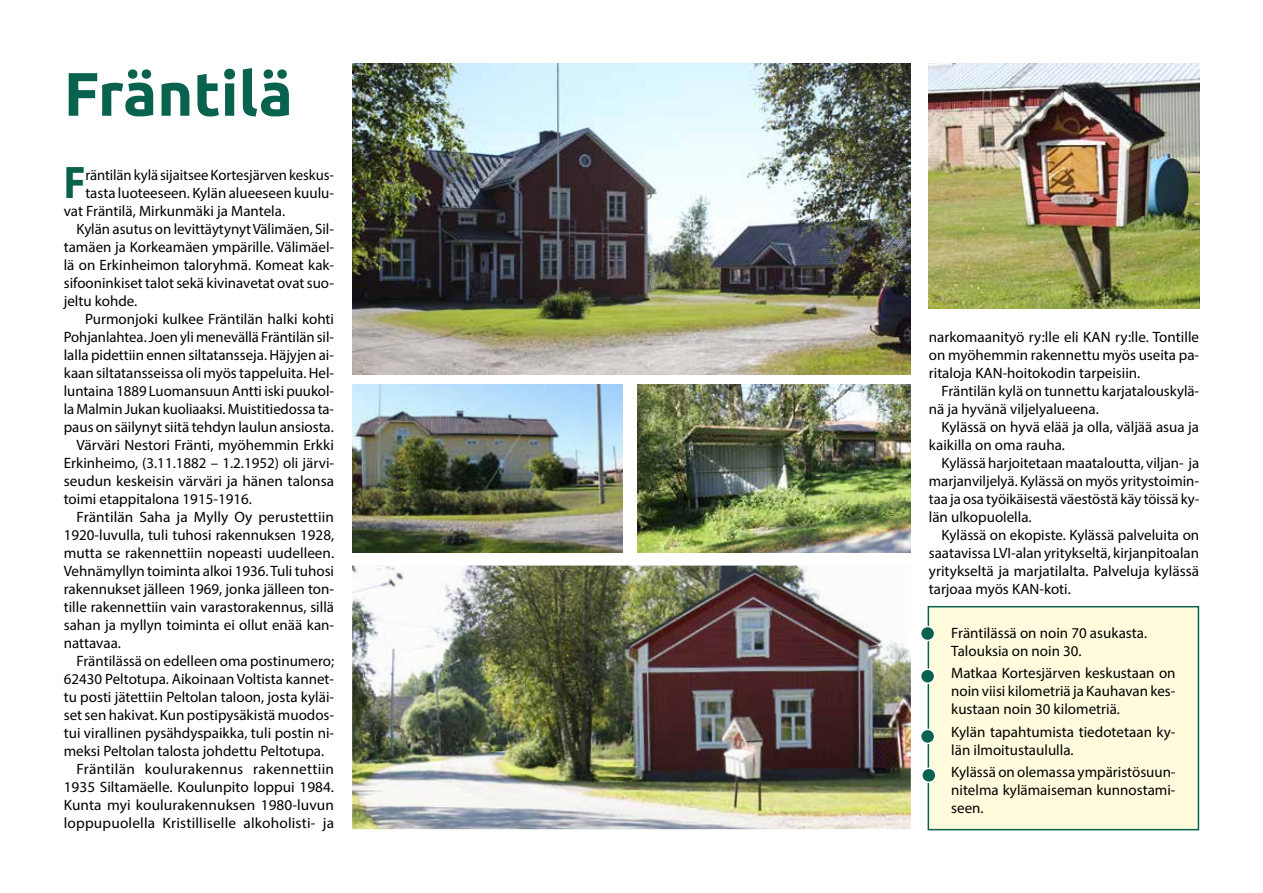
<style>
.page{position:relative;width:1263px;height:893px;background:#fff}
.page>*{position:absolute;margin:0;border:0;box-sizing:border-box;transform-origin:0 0}
.t1{font:700 61.5px "Ubuntu";color:#09624d}
.t2{font:700 45.9px "Myriad Pro";color:#09624d;scale:.91 1}
.t3{font:15px/18px "Myriad Pro";color:#000;text-align:justify}
.t4{font:15px "Myriad Pro";letter-spacing:.02em;color:#000}
</style>
<div class="page">
<div style="left:927px;top:606px;width:272px;height:224px;background:#fffbdc;border:2px solid #09624d"></div>
<div style="left:920px;top:626px;width:15px;height:14px;background:#09624d;border-radius:50%"></div>
<div style="left:920px;top:626px;width:15px;height:15px;border:2px solid #fff;border-radius:50%"></div>
<div style="left:922px;top:768px;width:14px;height:14px;background:#09624d;border-radius:50%"></div>
<div style="left:921px;top:767px;width:15px;height:16px;border:2px solid #fff;border-radius:50%"></div>
<div style="left:920px;top:669px;width:15px;height:14px;background:#09624d;border-radius:50%"></div>
<div style="left:920px;top:668px;width:15px;height:16px;border:2px solid #fff;border-radius:50%"></div>
<div style="left:920px;top:729px;width:15px;height:14px;background:#09624d;border-radius:50%"></div>
<div style="left:920px;top:729px;width:15px;height:15px;border:2px solid #fff;border-radius:50%"></div>
<img style="left:929px;top:64px;width:270px;height:244px">
<img style="left:352px;top:566px;width:559px;height:263px">
<img style="left:637px;top:385px;width:274px;height:168px">
<img style="left:352px;top:385px;width:270px;height:168px">
<img style="left:352px;top:64px;width:559px;height:310px">
<h1 class="t1" style="left:64px;top:57px;width:231px">Fräntilä</h1>
<h2 class="t2" style="left:64px;top:153px;width:26px">F</h2>
<p class="t3" style="left:85px;top:166px;width:250px">räntilän kylä sijaitsee Kortesjärven keskus-</p>
<p class="t3" style="left:85px;top:184px;width:250px">tasta luoteeseen. Kylän alueeseen kuulu-</p>
<p class="t3" style="left:64px;top:202px;width:223px">vat Fräntilä, Mirkunmäki ja Mantela.</p>
<p class="t3" style="left:77px;top:220px;width:259px">Kylän asutus on levittäytynyt Välimäen, Sil-</p>
<p class="t3" style="left:64px;top:238px;width:272px">tamäen ja Korkeamäen ympärille. Välimäel-</p>
<p class="t3" style="left:64px;top:256px;width:272px">lä on Erkinheimon taloryhmä. Komeat kak-</p>
<p class="t3" style="left:64px;top:274px;width:272px">sifooninkiset talot sekä kivinavetat ovat suo-</p>
<p class="t3" style="left:64px;top:292px;width:75px">jeltu kohde.</p>
<p class="t3" style="left:85px;top:310px;width:251px">Purmonjoki kulkee Fräntilän halki kohti</p>
<p class="t3" style="left:64px;top:328px;width:272px">Pohjanlahtea. Joen yli menevällä Fräntilän sil-</p>
<p class="t3" style="left:64px;top:346px;width:272px">lalla pidettiin ennen siltatansseja. Häjyjen ai-</p>
<p class="t3" style="left:64px;top:364px;width:272px">kaan siltatansseissa oli myös tappeluita. Hel-</p>
<p class="t3" style="left:64px;top:382px;width:272px">luntaina 1889 Luomansuun Antti iski puukol-</p>
<p class="t3" style="left:64px;top:400px;width:272px">la Malmin Jukan kuoliaaksi. Muistitiedossa ta-</p>
<p class="t3" style="left:64px;top:418px;width:272px">paus on säilynyt siitä tehdyn laulun ansiosta.</p>
<p class="t3" style="left:77px;top:436px;width:259px">Värväri Nestori Fränti, myöhemmin Erkki</p>
<p class="t3" style="left:64px;top:454px;width:272px">Erkinheimo, (3.11.1882 – 1.2.1952) oli järvi-</p>
<p class="t3" style="left:64px;top:472px;width:272px">seudun keskeisin värväri ja hänen talonsa</p>
<p class="t3" style="left:64px;top:490px;width:190px">toimi etappitalona 1915-1916.</p>
<p class="t3" style="left:77px;top:508px;width:259px">Fräntilän Saha ja Mylly Oy perustettiin</p>
<p class="t3" style="left:64px;top:526px;width:272px">1920-luvulla, tuli tuhosi rakennuksen 1928,</p>
<p class="t3" style="left:64px;top:544px;width:272px">mutta se rakennettiin nopeasti uudelleen.</p>
<p class="t3" style="left:64px;top:562px;width:272px">Vehnämyllyn toiminta alkoi 1936. Tuli tuhosi</p>
<p class="t3" style="left:64px;top:580px;width:272px">rakennukset jälleen 1969, jonka jälleen ton-</p>
<p class="t3" style="left:64px;top:598px;width:272px">tille rakennettiin vain varastorakennus, sillä</p>
<p class="t3" style="left:64px;top:616px;width:272px">sahan ja myllyn toiminta ei ollut enää kan-</p>
<p class="t3" style="left:64px;top:634px;width:59px">nattavaa.</p>
<p class="t3" style="left:77px;top:652px;width:259px">Fräntilässä on edelleen oma postinumero;</p>
<p class="t3" style="left:64px;top:670px;width:272px">62430 Peltotupa. Aikoinaan Voltista kannet-</p>
<p class="t3" style="left:64px;top:688px;width:272px">tu posti jätettiin Peltolan taloon, josta kyläi-</p>
<p class="t3" style="left:64px;top:706px;width:272px">set sen hakivat. Kun postipysäkistä muodos-</p>
<p class="t3" style="left:64px;top:724px;width:272px">tui virallinen pysähdyspaikka, tuli postin ni-</p>
<p class="t3" style="left:64px;top:742px;width:262px">meksi Peltolan talosta johdettu Peltotupa.</p>
<p class="t4" style="left:77px;top:760px;width:259px">Fräntilän koulurakennus rakennettiin</p>
<p class="t3" style="left:64px;top:778px;width:272px">1935 Siltamäelle. Koulunpito loppui 1984.</p>
<p class="t3" style="left:64px;top:796px;width:272px">Kunta myi koulurakennuksen 1980-luvun</p>
<p class="t3" style="left:64px;top:814px;width:272px">loppupuolella Kristilliselle alkoholisti- ja</p>
<p class="t3" style="left:929px;top:328px;width:272px">narkomaanityö ry:lle eli KAN ry:lle. Tontille on myöhemmin rakennettu myös useita pa&shy;ritaloja KAN-hoitokodin tarpeisiin.</p>
<p class="t3" style="left:929px;top:382px;width:272px;text-indent:13px">Fräntilän kylä on tunnettu karjatalouskylä&shy;nä ja hyvänä viljelyalueena.</p>
<p class="t3" style="left:929px;top:418px;width:272px;text-indent:13px">Kylässä on hyvä elää ja olla, väljää asua ja kaikilla on oma rauha.</p>
<p class="t3" style="left:929px;top:454px;width:272px;text-indent:13px">Kylässä harjoitetaan maataloutta, viljan- ja marjanviljelyä. Kylässä on myös yritystoimin&shy;taa ja osa työikäisestä väestöstä käy töissä ky&shy;län ulkopuolella.</p>
<p class="t3" style="left:929px;top:526px;width:272px;text-indent:13px">Kylässä on ekopiste. Kylässä palveluita on saatavissa LVI-alan yritykseltä, kirjanpitoalan yritykseltä ja marjatilalta. Palveluja kylässä tarjoaa myös KAN-koti.</p>
<p class="t3" style="left:951px;top:624px;width:197px">Fräntilässä on noin 70 asukasta.<br>Talouksia on noin 30.</p>
<p class="t3" style="left:951px;top:664px;width:226px">Matkaa Kortesjärven keskustaan on noin viisi kilometriä ja Kauhavan kes&shy;kustaan noin 30 kilometriä.</p>
<p class="t3" style="left:951px;top:723px;width:226px">Kylän tapahtumista tiedotetaan ky&shy;län ilmoitustaululla.</p>
<p class="t3" style="left:951px;top:763px;width:226px">Kylässä on olemassa ympäristösuun&shy;nitelma kylämaiseman kunnostami&shy;seen.</p>
</div>
